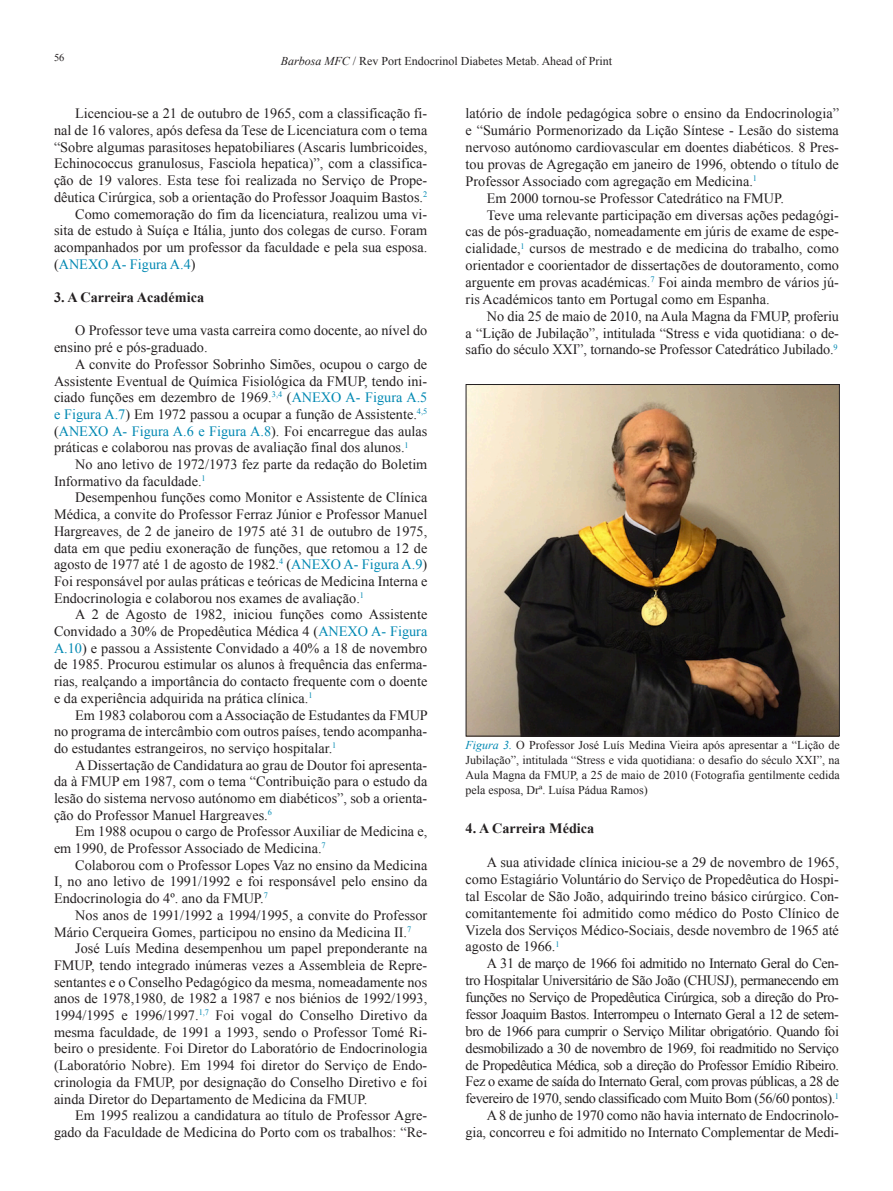
<style>
.page{position:relative;width:893px;height:1191px;background:#fff}
.page>*{position:absolute;margin:0;border:0;box-sizing:border-box;transform-origin:0 0}
.Artigo_-_texto_norma{font:14.25px/16.6px "Times New Roman";color:#231f20;text-align:justify}
.Artigo_-_titulo_2{font:700 14.25px "Times New Roman";color:#231f20}
.t1{font:12px/15px "Times New Roman";color:#231f20;text-align:justify}
.t2{font:10.5px "Times New Roman";color:#231f20}
.s1{font-style:italic}
.s2{color:#0088b2}
.s3{font-style:italic;color:#0088b2}
</style>
<div class="page">
<img style="left:468px;top:386px;width:370px;height:348px">
<div style="left:466px;top:384px;width:374px;height:352px;border:1px solid #231f20"></div>
<p class="t2" style="left:54px;top:52px;width:12px">56</p>
<p class="t1" style="left:281px;top:54px;width:333px"><span class="s1">Barbosa MFC</span> / Rev Port Endocrinol Diabetes Metab. Ahead of Print</p>
<p class="Artigo_-_texto_norma" style="left:54px;top:105px;width:375px;text-indent:21px">Licenciou-se a 21 de outubro de 1965, com a classificação fi&shy;nal de 16 valores, após defesa da Tese de Licenciatura com o tema “Sobre algumas parasitoses hepatobiliares (Ascaris lumbricoides, Echinococcus granulosus, Fasciola hepatica)”, com a classifica&shy;ção de 19 valores. Esta tese foi realizada no Serviço de Prope&shy;dêutica Cirúrgica, sob a orientação do Professor Joaquim Bastos.<sup>2</sup></p>
<p class="Artigo_-_texto_norma" style="left:54px;top:205px;width:375px;text-indent:21px">Como comemoração do fim da licenciatura, realizou uma vi&shy;sita de estudo à Suíça e Itália, junto dos colegas de curso. Foram acompanhados por um professor da faculdade e pela sua esposa. (<span class="s2">ANEXO A- Figura A.4</span>)</p>
<p class="Artigo_-_titulo_2" style="left:54px;top:289px;width:152px">3. A Carreira Académica</p>
<p class="Artigo_-_texto_norma" style="left:54px;top:322px;width:375px;text-indent:21px">O Professor teve uma vasta carreira como docente, ao nível do ensino pré e pós-graduado.</p>
<p class="Artigo_-_texto_norma" style="left:54px;top:355px;width:375px;text-indent:21px">A convite do Professor Sobrinho Simões, ocupou o cargo de Assistente Eventual de Química Fisiológica da FMUP, tendo ini&shy;ciado funções em dezembro de 1969.<sup>3,4</sup> (<span class="s2">ANEXO A- Figura A.5 e Figura A.7</span>) Em 1972 passou a ocupar a função de Assistente.<sup>4,5 </sup>(<span class="s2">ANEXO A- Figura A.6 e Figura A.8</span>). Foi encarregue das aulas práticas e colaborou nas provas de avaliação final dos alunos.<sup>1</sup></p>
<p class="Artigo_-_texto_norma" style="left:54px;top:456px;width:375px;text-indent:21px">No ano letivo de 1972/1973 fez parte da redação do Boletim<br>Informativo da faculdade.<sup>1</sup></p>
<p class="Artigo_-_texto_norma" style="left:54px;top:489px;width:375px;text-indent:21px">Desempenhou funções como Monitor e Assistente de Clínica Médica, a convite do Professor Ferraz Júnior e Professor Manuel Hargreaves, de 2 de janeiro de 1975 até 31 de outubro de 1975, data em que pediu exoneração de funções, que retomou a 12 de agosto de 1977 até 1 de agosto de 1982.<sup>4</sup> (<span class="s2">ANEXO A- Figura A.9</span>)<br>Foi responsável por aulas práticas e teóricas de Medicina Interna e Endocrinologia e colaborou nos exames de avaliação.<sup>1</sup></p>
<p class="Artigo_-_texto_norma" style="left:54px;top:606px;width:375px;text-indent:21px">A 2 de Agosto de 1982, iniciou funções como Assistente Convidado a 30% de Propedêutica Médica 4 (<span class="s2">ANEXO A- Figura A.10</span>) e passou a Assistente Convidado a 40% a 18 de novembro de 1985. Procurou estimular os alunos à frequência das enferma&shy;rias, realçando a importância do contacto frequente com o doente e da experiência adquirida na prática clínica.<sup>1</sup></p>
<p class="Artigo_-_texto_norma" style="left:54px;top:706px;width:375px;text-indent:21px">Em 1983 colaborou com a Associação de Estudantes da FMUP no programa de intercâmbio com outros países, tendo acompanha&shy;do estudantes estrangeiros, no serviço hospitalar.<sup>1</sup></p>
<p class="Artigo_-_texto_norma" style="left:54px;top:756px;width:375px;text-indent:21px">A Dissertação de Candidatura ao grau de Doutor foi apresenta&shy;da à FMUP em 1987, com o tema “Contribuição para o estudo da lesão do sistema nervoso autónomo em diabéticos”, sob a orienta&shy;ção do Professor Manuel Hargreaves.<sup>6</sup></p>
<p class="Artigo_-_texto_norma" style="left:54px;top:823px;width:375px;text-indent:21px">Em 1988 ocupou o cargo de Professor Auxiliar de Medicina e, em 1990, de Professor Associado de Medicina.<sup>7</sup></p>
<p class="Artigo_-_texto_norma" style="left:54px;top:856px;width:375px;text-indent:21px">Colaborou com o Professor Lopes Vaz no ensino da Medicina I, no ano letivo de 1991/1992 e foi responsável pelo ensino da Endocrinologia do 4º. ano da FMUP.<sup>7</sup></p>
<p class="Artigo_-_texto_norma" style="left:54px;top:906px;width:375px;text-indent:21px">Nos anos de 1991/1992 a 1994/1995, a convite do Professor<br>Mário Cerqueira Gomes, participou no ensino da Medicina II.<sup>7</sup></p>
<p class="Artigo_-_texto_norma" style="left:54px;top:940px;width:375px;text-indent:21px">José Luís Medina desempenhou um papel preponderante na FMUP, tendo integrado inúmeras vezes a Assembleia de Repre&shy;sentantes e o Conselho Pedagógico da mesma, nomeadamente nos anos de 1978,1980, de 1982 a 1987 e nos biénios de 1992/1993, 1994/1995 e 1996/1997.<sup>1,7</sup> Foi vogal do Conselho Diretivo da mesma faculdade, de 1991 a 1993, sendo o Professor Tomé Ri&shy;beiro o presidente. Foi Diretor do Laboratório de Endocrinologia (Laboratório Nobre). Em 1994 foi diretor do Serviço de Endo&shy;crinologia da FMUP, por designação do Conselho Diretivo e foi ainda Diretor do Departamento de Medicina da FMUP.</p>
<p class="Artigo_-_texto_norma" style="left:54px;top:1107px;width:375px;text-align:right">Em 1995 realizou a candidatura ao título de Professor Agre&shy;gado da Faculdade de Medicina do Porto com os trabalhos: “Re-</p>
<p class="Artigo_-_texto_norma" style="left:466px;top:105px;width:375px">latório de índole pedagógica sobre o ensino da Endocrinologia” e “Sumário Pormenorizado da Lição Síntese - Lesão do sistema nervoso autónomo cardiovascular em doentes diabéticos. 8 Pres&shy;tou provas de Agregação em janeiro de 1996, obtendo o título de Professor Associado com agregação em Medicina.<sup>1</sup></p>
<p class="Artigo_-_texto_norma" style="left:487px;top:189px;width:299px">Em 2000 tornou-se Professor Catedrático na FMUP.</p>
<p class="Artigo_-_texto_norma" style="left:466px;top:206px;width:375px;text-indent:21px">Teve uma relevante participação em diversas ações pedagógi&shy;cas de pós-graduação, nomeadamente em júris de exame de espe&shy;cialidade,<sup>1</sup> cursos de mestrado e de medicina do trabalho, como orientador e coorientador de dissertações de doutoramento, como arguente em provas académicas.<sup>7</sup> Foi ainda membro de vários jú&shy;ris Académicos tanto em Portugal como em Espanha.</p>
<p class="Artigo_-_texto_norma" style="left:466px;top:307px;width:375px;text-indent:21px">No dia 25 de maio de 2010, na Aula Magna da FMUP, proferiu a “Lição de Jubilação”, intitulada “Stress e vida quotidiana: o de&shy;safio do século XXI”, tornando-se Professor Catedrático Jubilado.<sup>9</sup></p>
<p class="t1" style="left:466px;top:737px;width:376px"><span class="s3">Figura 3.</span> O Professor José Luís Medina Vieira após apresentar a “Lição de Jubilação”, intitulada “Stress e vida quotidiana: o desafio do século XXI”, na Aula Magna da FMUP, a 25 de maio de 2010 (Fotografia gentilmente cedida pela esposa, Drª. Luísa Pádua Ramos)</p>
<p class="Artigo_-_titulo_2" style="left:466px;top:820px;width:130px">4. A Carreira Médica</p>
<p class="Artigo_-_texto_norma" style="left:466px;top:853px;width:375px;text-indent:21px">A sua atividade clínica iniciou-se a 29 de novembro de 1965, como Estagiário Voluntário do Serviço de Propedêutica do Hospi&shy;tal Escolar de São João, adquirindo treino básico cirúrgico. Con&shy;comitantemente foi admitido como médico do Posto Clínico de Vizela dos Serviços Médico-Sociais, desde novembro de 1965 até agosto de 1966.<sup>1</sup></p>
<p class="Artigo_-_texto_norma" style="left:466px;top:955px;width:375px;text-indent:21px">A 31 de março de 1966 foi admitido no Internato Geral do Cen&shy;tro Hospitalar Universitário de São João (CHUSJ), permanecendo em funções no Serviço de Propedêutica Cirúrgica, sob a direção do Pro&shy;fessor Joaquim Bastos. Interrompeu o Internato Geral a 12 de setem&shy;bro de 1966 para cumprir o Serviço Militar obrigatório. Quando foi desmobilizado a 30 de novembro de 1969, foi readmitido no Serviço de Propedêutica Médica, sob a direção do Professor Emídio Ribeiro.<br>Fez o exame de saída do Internato Geral, com provas públicas, a 28 de fevereiro de 1970, sendo classificado com Muito Bom (56/60 pontos).<sup>1</sup></p>
<p class="Artigo_-_texto_norma" style="left:466px;top:1106px;width:375px;text-align:right">A 8 de junho de 1970 como não havia internato de Endocrinolo&shy;gia, concorreu e foi admitido no Internato Complementar de Medi-</p>
</div>
